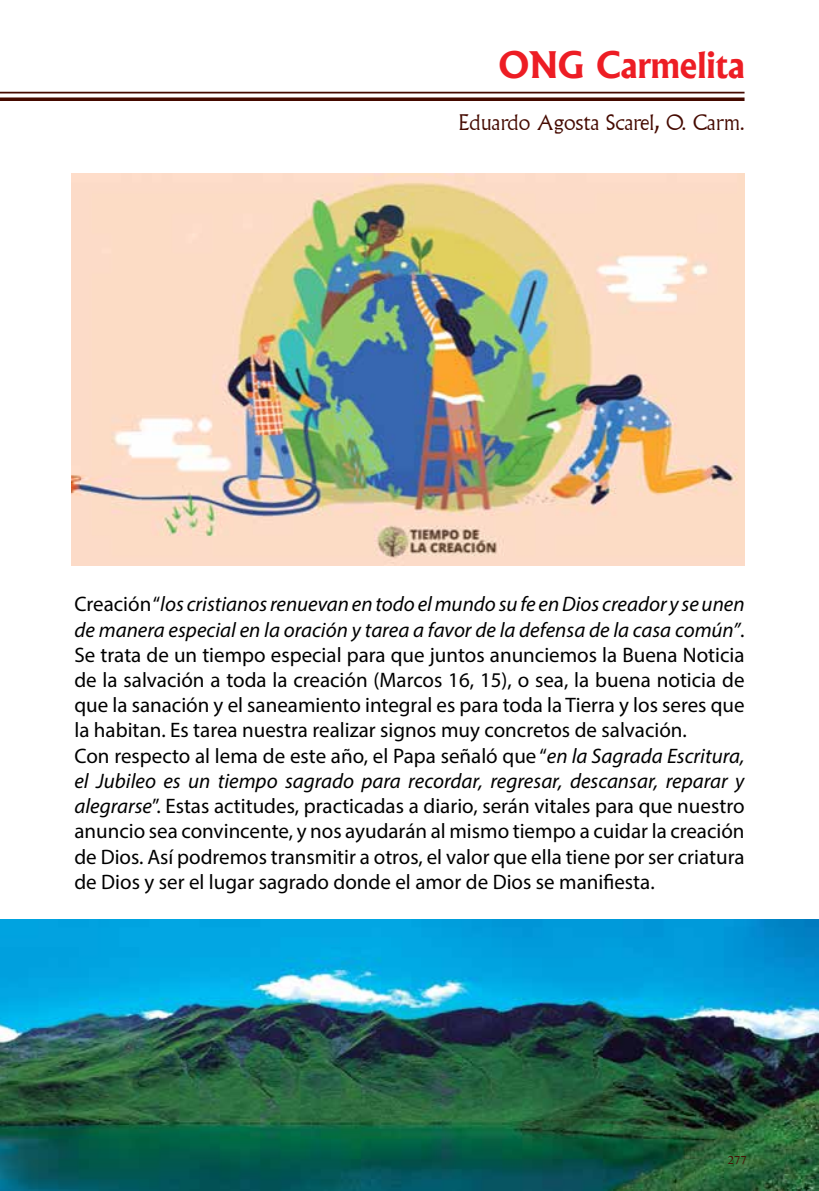
<style>
.page{position:relative;width:819px;height:1191px;background:#fff}
.page>*{position:absolute;margin:0;border:0;box-sizing:border-box;transform-origin:0 0}
.t1{font:700 35px "Albertus";color:#ed1d24}
.t2{font:21px/25.2px "Myriad Pro";color:#000}
.t3{font:300 21px "Albertus";color:#450a00}
.t4{font:12.25px "Tamil MN";color:#450a00}
.s1{font-style:italic}
</style>
<div class="page">
<svg style="left:0;top:97px;width:744px;height:4px;background:#5b281f"></svg>
<hr style="left:0;top:92px;width:744px;height:1px;background:#450a00">
<img style="left:72px;top:174px;width:672px;height:392px">
<img style="left:0;top:919px;width:819px;height:272px">
<h1 class="t1" style="left:498px;top:43px;width:247px">ONG Carmelita</h1>
<p class="t3" style="left:458px;top:110px;width:287px">Eduardo Agosta Scarel, O. Carm.</p>
<p class="t2" style="left:74px;top:591px;width:671px">Creación “<span class="s1">los cristianos renuevan en todo el mundo su fe en Dios creador y se unen de manera especial en la oración y tarea a favor de la defensa de la casa común”</span>.<br>Se trata de un tiempo especial para que juntos anunciemos la Buena Noticia de la salvación a toda la creación (Marcos 16, 15), o sea, la buena noticia de que la sanación y el saneamiento integral es para toda la Tierra y los seres que la habitan. Es tarea nuestra realizar signos muy concretos de salvación.<br>Con respecto al lema de este año, el Papa señaló que “<span class="s1">en la Sagrada Escritura, el Jubileo es un tiempo sagrado para recordar, regresar, descansar, reparar y alegrarse</span>”. Estas actitudes, practicadas a diario, serán vitales para que nuestro anuncio sea convincente, y nos ayudarán al mismo tiempo a cuidar la creación de Dios. Así podremos transmitir a otros, el valor que ella tiene por ser criatura de Dios y ser el lugar sagrado donde el amor de Dios se manifiesta.</p>
<p class="t4" style="left:727px;top:1151px;width:21px">277</p>
</div>
